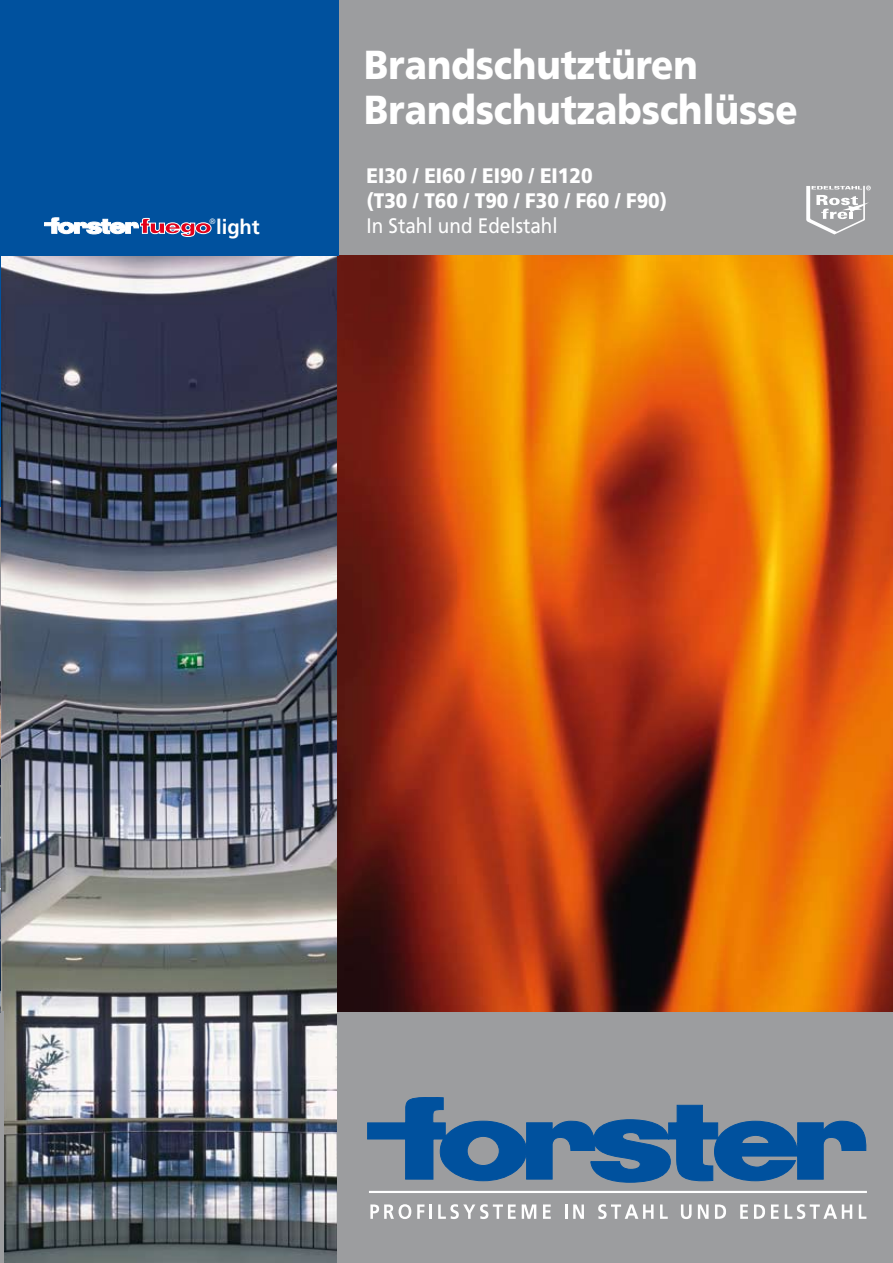
<style>
.page{position:relative;width:893px;height:1263px;background:#fff}
.page>*{position:absolute;margin:0;border:0;box-sizing:border-box;transform-origin:0 0}
.t1{font:900 40.5px/45px "Frutiger";color:#fff;scale:.9 1}
.t2{font:900 21px/25.2px "Frutiger";color:#fff;scale:.9 1}
.t3{font:21px "Frutiger";color:#fff;scale:.9 1}
.t4{font:700 20.55px "Frutiger";color:#fff}
.t5{font:300 7.8px "Frutiger";color:#fff}
</style>
<div class="page">
<img style="left:0;top:255px;width:338px;height:1008px">
<div style="left:338px;top:0;width:555px;height:1263px;background:#9c9d9f"></div>
<hr style="left:0;top:1012px;width:3px;height:251px;background:#9c9d9f">
<img style="left:338px;top:255px;width:555px;height:757px">
<div style="left:0;top:0;width:338px;height:255px;background:#00519e"></div>
<img style="left:0;top:507px;width:1px;height:252px">
<img style="left:0;top:761px;width:1px;height:251px">
<svg style="left:806px;top:186px;width:65px;height:48px"></svg>
<svg style="left:45px;top:218px;width:166px;height:19px"></svg>
<hr style="left:369px;top:1191px;width:497px;height:2px;background:#fff">
<svg style="left:370px;top:1204px;width:41px;height:15px"></svg>
<svg style="left:417px;top:1204px;width:7px;height:15px"></svg>
<svg style="left:430px;top:1204px;width:2px;height:15px"></svg>
<svg style="left:438px;top:1204px;width:78px;height:15px"></svg>
<svg style="left:522px;top:1204px;width:14px;height:15px"></svg>
<svg style="left:543px;top:1204px;width:8px;height:15px"></svg>
<svg style="left:565px;top:1204px;width:2px;height:15px"></svg>
<svg style="left:573px;top:1204px;width:11px;height:15px"></svg>
<svg style="left:598px;top:1204px;width:56px;height:15px"></svg>
<svg style="left:660px;top:1204px;width:8px;height:15px"></svg>
<svg style="left:681px;top:1204px;width:11px;height:15px"></svg>
<svg style="left:698px;top:1204px;width:11px;height:15px"></svg>
<svg style="left:715px;top:1204px;width:11px;height:15px"></svg>
<svg style="left:740px;top:1204px;width:8px;height:15px"></svg>
<svg style="left:754px;top:1204px;width:11px;height:15px"></svg>
<svg style="left:771px;top:1204px;width:8px;height:15px"></svg>
<svg style="left:785px;top:1204px;width:67px;height:15px"></svg>
<svg style="left:859px;top:1204px;width:7px;height:15px"></svg>
<svg style="left:367px;top:1097px;width:499px;height:86px"></svg>
<p class="t5" style="left:209px;top:217px;width:8px">®</p>
<p class="t4" style="left:216px;top:214px;width:45px">light</p>
<h1 class="t1" style="left:364px;top:42px;width:483px">Brandschutztüren<br>Brandschutzabschlüsse</h1>
<p class="t2" style="left:367px;top:163px;width:336px">EI30 / EI60 / EI90 / EI120<br>(T30 / T60 / T90 / F30 / F60 / F90)</p>
<p class="t3" style="left:367px;top:214px;width:214px">In Stahl und Edelstahl</p>
</div>
